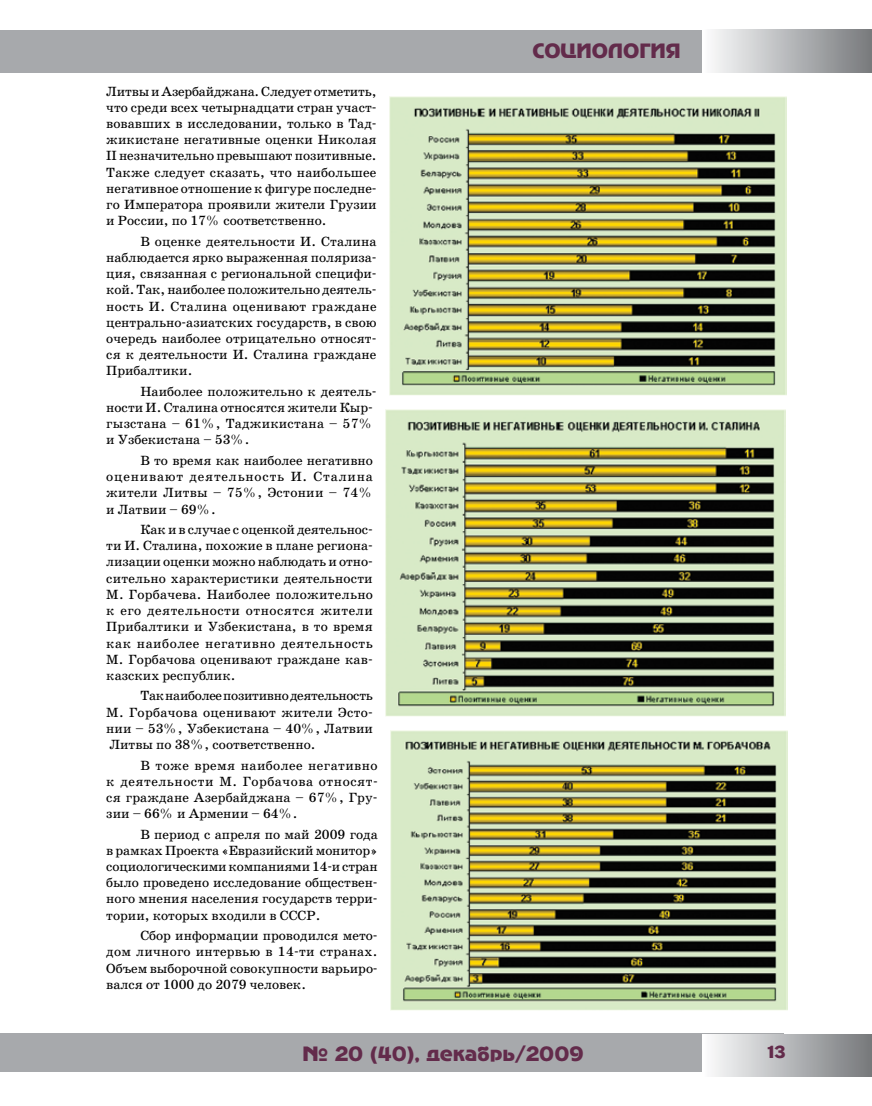
<style>
.page{position:relative;width:872px;height:1106px;background:#fff}
.page>*{position:absolute;margin:0;border:0;box-sizing:border-box;transform-origin:0 0}
.t1{font:19.5px "Adver Gothic";color:#632b4b}
.t2{font:16.5px "Adver Gothic";color:#632b4b}
.t3{font:13.5px/16.2px "School Book C";color:#000;text-align:justify}
</style>
<div class="page">
<div style="left:0;top:1033px;width:783px;height:39px;background:#a7a9ac"></div>
<div style="left:0;top:30px;width:702px;height:42px;background:#a7a9ac"></div>
<div style="left:702px;top:1034px;width:170px;height:42px;background:linear-gradient(to right,#fdfdfe,#75787b)"></div>
<div style="left:702px;top:30px;width:170px;height:42px;background:linear-gradient(to right,#fdfdfe,#777a7d)"></div>
<img style="left:389px;top:97px;width:398px;height:299px">
<img style="left:386px;top:410px;width:399px;height:306px">
<img style="left:390px;top:731px;width:398px;height:279px">
<p class="t3" style="left:106px;top:83px;width:272px">Литвы и Азербайджана. Следует отметить, что среди всех четырнадцати стран участ&shy;вовавших в исследовании, только в Тад&shy;жикистане негативные оценки Николая II незначительно превышают позитивные.<br>Также следует сказать, что наибольшее негативное отношение к фигуре последне&shy;го Императора проявили жители Грузии и России, по 17% соответственно.</p>
<p class="t3" style="left:106px;top:233px;width:272px;text-indent:34px">В оценке деятельности И. Сталина наблюдается ярко выраженная поляриза&shy;ция, связанная с региональной специфи&shy;кой. Так, наиболее положительно деятель&shy;ность И. Сталина оценивают граждане центрально-азиатских государств, в свою очередь наиболее отрицательно относят&shy;ся к деятельности И. Сталина граждане Прибалтики.</p>
<p class="t3" style="left:106px;top:383px;width:272px;text-align:left;text-indent:34px">Наиболее положительно к деятель&shy;ности И. Сталина относятся жители Кыр&shy;гызстана – 61%, Таджикистана – 57% и Узбекистана – 53%.</p>
<p class="t3" style="left:106px;top:452px;width:268px;text-indent:34px">В то время как наиболее негативно оценивают деятельность И. Сталина жители Литвы – 75%, Эстонии – 74% и Латвии – 69%.</p>
<p class="t3" style="left:106px;top:521px;width:268px;text-indent:34px">Как и в случае с оценкой деятельнос&shy;ти И. Сталина, похожие в плане региона&shy;лизации оценки можно наблюдать и отно&shy;сительно характеристики деятельности М. Горбачева. Наиболее положительно к его деятельности относятся жители Прибалтики и Узбекистана, в то время как наиболее негативно деятельность М. Горбачова оценивают граждане кав&shy;казских республик.</p>
<p class="t3" style="left:106px;top:688px;width:268px;text-indent:34px">Так наиболее позитивно деятельность М. Горбачова оценивают жители Эсто&shy;нии – 53%, Узбекистана – 40%, Латвии Литвы по 38%, соответственно.</p>
<p class="t3" style="left:106px;top:757px;width:273px;text-indent:34px">В тоже время наиболее негативно к деятельности М. Горбачова относят&shy;ся граждане Азербайджана – 67%, Гру&shy;зии – 66% и Армении – 64%.</p>
<p class="t3" style="left:106px;top:826px;width:273px;text-indent:34px">В период с апреля по май 2009 года в рамках Проекта «Евразийский монитор» социологическими компаниями 14-и стран было проведено исследование обществен&shy;ного мнения населения государств терри&shy;тории, которых входили в СССР.</p>
<p class="t3" style="left:106px;top:927px;width:273px;text-indent:34px">Сбор информации проводился мето&shy;дом личного интервью в 14-ти странах.<br>Объем выборочной совокупности варьиро&shy;вался от 1000 до 2079 человек.</p>
<h1 class="t1" style="left:532px;top:40px;width:149px">социология</h1>
<h1 class="t1" style="left:302px;top:1042px;width:283px">№ 20 (40), декабрь/2009</h1>
<p class="t2" style="left:767px;top:1043px;width:10px">13</p>
</div>
